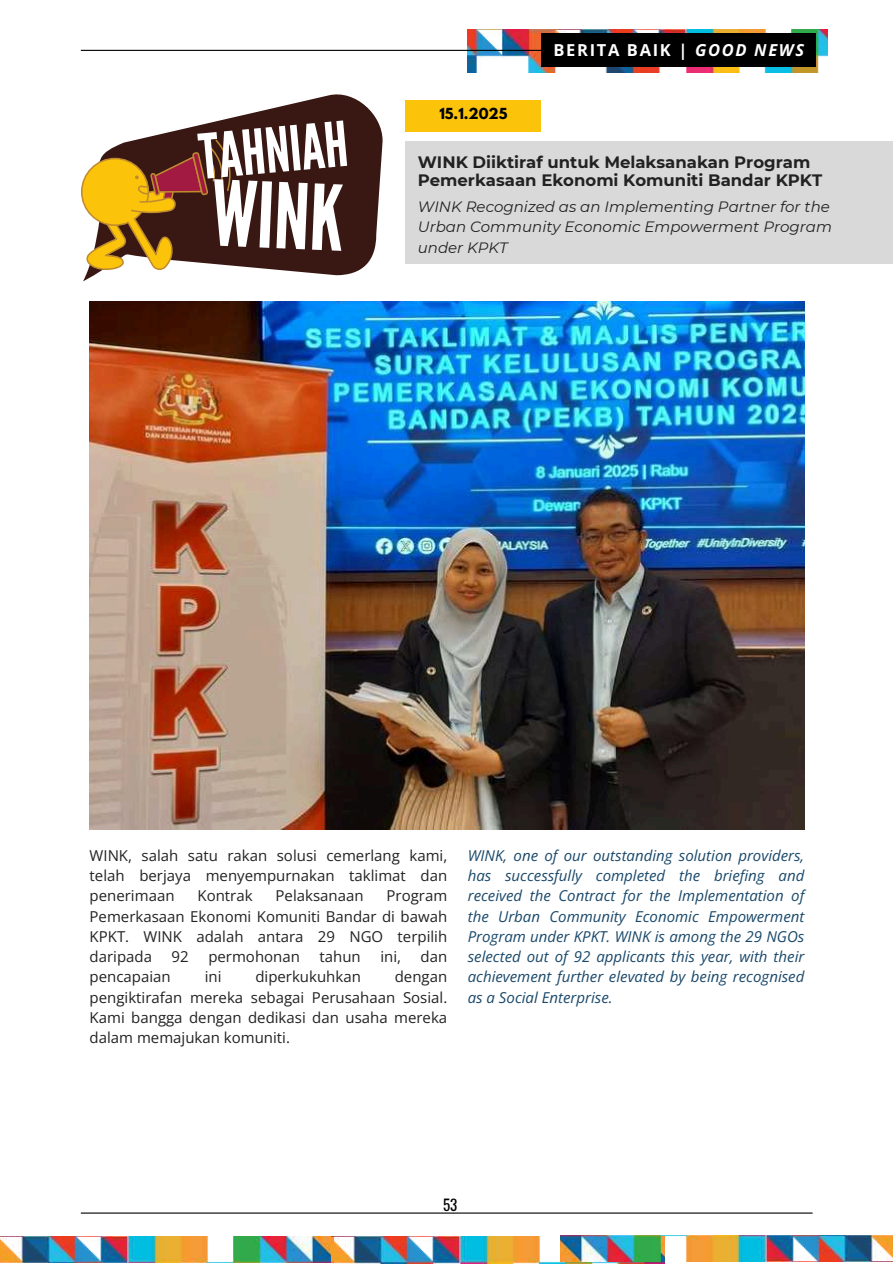
<style>
.page{position:relative;width:893px;height:1264px;background:#fff}
.page>*{position:absolute;margin:0;border:0;box-sizing:border-box;transform-origin:0 0}
.t1{font:90.15px "League Gothic";color:#fff}
.t2{font:61.8px "League Gothic";color:#fff}
.t3{font:700 16.5px/18px "Montserrat";color:#222}
.t4{font:700 16.5px "Open Sans";letter-spacing:.1em;color:#fff}
.t5{font:15px/20.2px "Open Sans";color:#222;text-align:justify}
.t6{font:italic 15px/20.2px "Open Sans";color:#19486a;text-align:justify}
.t7{font:italic 15px/20.2px "Montserrat";color:#222}
.t8{font:15px "Oswald";color:#000}
.t9{font:700 13.5px "League Spartan";color:#000}
.s1{font-style:italic}
</style>
<div class="page">
<img style="left:467px;top:30px;width:360px;height:43px">
<hr style="left:81px;top:50px;width:731px;height:1px;background:#000">
<hr style="left:81px;top:1212px;width:731px;height:1px;background:#000">
<svg style="left:83px;top:94px;width:299px;height:187px;fill:#391814"></svg>
<svg style="left:81px;top:139px;width:152px;height:134px;background:#956b37"></svg>
<img style="left:0;top:1236px;width:331px;height:26px">
<img style="left:331px;top:1236px;width:333px;height:27px">
<img style="left:560px;top:1235px;width:332px;height:26px">
<img style="left:90px;top:302px;width:714px;height:527px">
<div style="left:540px;top:33px;width:275px;height:34px;background:#000"></div>
<div style="left:406px;top:141px;width:486px;height:122px;background:#d9d9d9"></div>
<div style="left:406px;top:101px;width:135px;height:31px;background:#fcc30b"></div>
<h2 class="t2" style="left:196px;top:120px;width:150px;rotate:-5deg">TAHNIAH</h2>
<h1 class="t1" style="left:213px;top:160px;width:134px;rotate:2deg">WINK</h1>
<p class="t4" style="left:553px;top:38px;width:252px">BERITA BAIK | <span class="s1">GOOD NEWS</span></p>
<p class="t9" style="left:439px;top:103px;width:70px">15.1.2025</p>
<p class="t3" style="left:418px;top:152px;width:406px">WINK Diiktiraf untuk Melaksanakan Program<br>Pemerkasaan Ekonomi Komuniti Bandar KPKT</p>
<p class="t7" style="left:418px;top:196px;width:415px">WINK Recognized as an Implementing Partner for the<br>Urban Community Economic Empowerment Program under KPKT</p>
<p class="t5" style="left:90px;top:845px;width:359px">WINK, salah satu rakan solusi cemerlang kami, telah berjaya menyempurnakan taklimat dan penerimaan</p>
<p class="t5" style="left:197px;top:885px;width:57px">Kontrak</p>
<p class="t5" style="left:275px;top:885px;width:89px">Pelaksanaan</p>
<p class="t5" style="left:90px;top:885px;width:359px;text-indent:297px">Program Pemerkasaan Ekonomi Komuniti Bandar di bawah KPKT. WINK adalah antara 29 NGO terpilih daripada</p>
<p class="t5" style="left:172px;top:946px;width:19px">92</p>
<p class="t5" style="left:208px;top:946px;width:93px">permohonan</p>
<p class="t5" style="left:319px;top:946px;width:43px">tahun</p>
<p class="t5" style="left:380px;top:946px;width:22px">ini,</p>
<p class="t5" style="left:420px;top:946px;width:28px">dan</p>
<p class="t5" style="left:90px;top:966px;width:359px;text-indent:305px">dengan pengiktirafan mereka sebagai Perusahaan Sosial.<br>Kami bangga dengan dedikasi dan usaha mereka dalam memajukan komuniti.</p>
<p class="t5" style="left:90px;top:966px;width:83px">pencapaian</p>
<p class="t5" style="left:205px;top:966px;width:18px">ini</p>
<p class="t5" style="left:255px;top:966px;width:107px">diperkukuhkan</p>
<p class="t6" style="left:467px;top:844px;width:338px">WINK, one of our outstanding solution providers, has successfully completed the briefing and received the Contract for the Implementation of the Urban Community Economic Empowerment Program under KPKT. WINK is among the 29 NGOs selected out of 92 applicants this year, with their achievement further elevated by being recognised as a Social Enterprise.</p>
<p class="t8" style="left:443px;top:1191px;width:16px">53</p>
</div>
